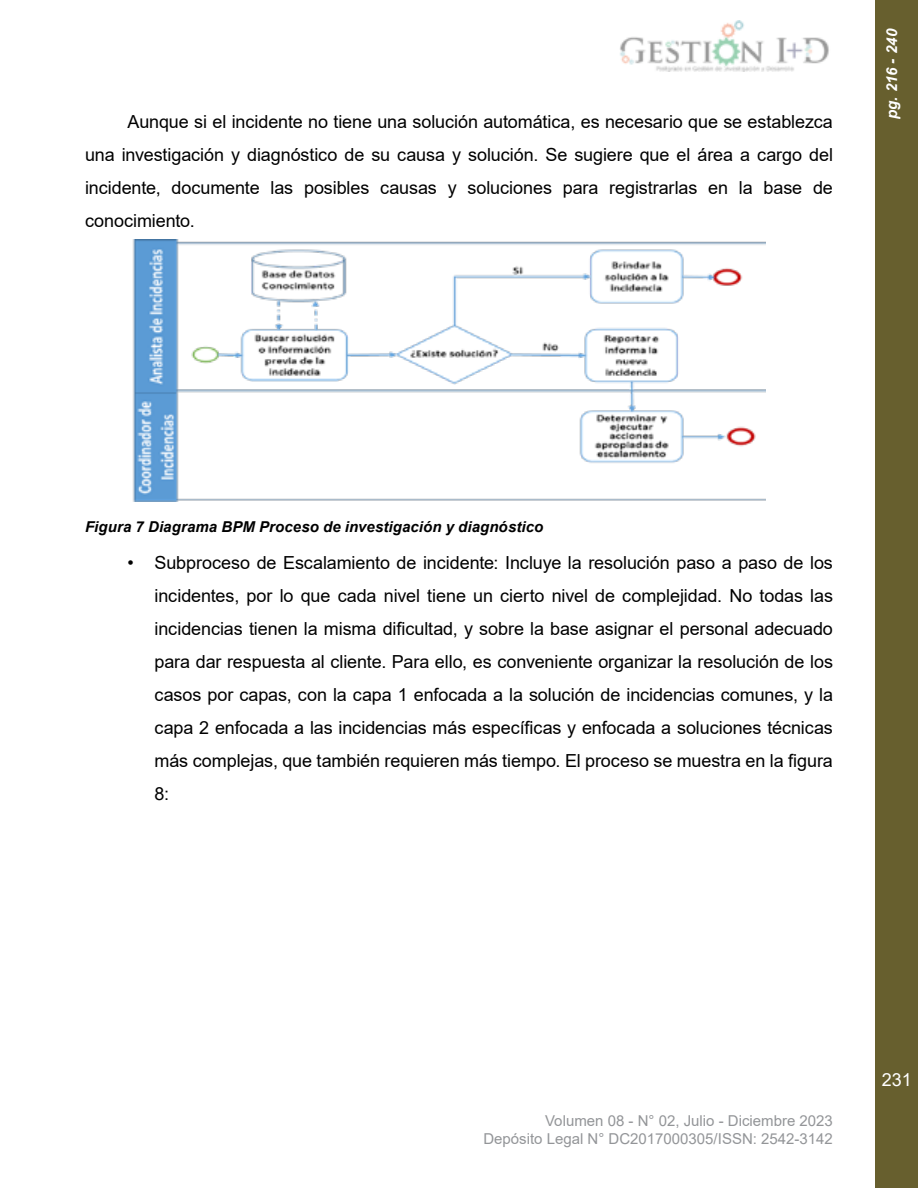
<style>
.page{position:relative;width:918px;height:1188px;background:#fff}
.page>*{position:absolute;margin:0;border:0;box-sizing:border-box;transform-origin:0 0}
.t1{font:18px/33px "Arial";letter-spacing:-.005em;color:#000;text-align:justify}
.t2{font:18px "Arial";color:#fff}
.t3{font:15px/18px "Arial";color:#939598;text-align:right}
.t4{font:italic 700 15px "Arial";letter-spacing:.005em;color:#000}
.t5{font:italic 700 15px "Arial";color:#fff}
</style>
<div class="page">
<div style="left:876px;top:0;width:42px;height:1188px;background:#675f2e"></div>
<img style="left:620px;top:21px;width:209px;height:51px">
<img style="left:132px;top:240px;width:634px;height:261px">
<p class="t1" style="left:85px;top:105px;width:749px;text-indent:43px">Aunque si el incidente no tiene una solución automática, es necesario que se establezca una investigación y diagnóstico de su causa y solución. Se sugiere que el área a cargo del incidente, documente las posibles causas y soluciones para registrarlas en la base de conocimiento.</p>
<p class="t5" style="left:882px;top:119px;width:92px;rotate:-90deg">pg. 216 - 240</p>
<p class="t4" style="left:85px;top:517px;width:460px">Figura 7 Diagrama BPM Proceso de investigación y diagnóstico</p>
<p class="t1" style="left:155px;top:546px;width:680px;text-indent:-27px">• Subproceso de Escalamiento de incidente: Incluye la resolución paso a paso de los incidentes, por lo que cada nivel tiene un cierto nivel de complejidad. No todas las incidencias tienen la misma dificultad, y sobre la base asignar el personal adecuado para dar respuesta al cliente. Para ello, es conveniente organizar la resolución de los casos por capas, con la capa 1 enfocada a la solución de incidencias comunes, y la capa 2 enfocada a las incidencias más específicas y enfocada a soluciones técnicas más complejas, que también requieren más tiempo. El proceso se muestra en la figura 8:</p>
<p class="t3" style="left:483px;top:1112px;width:351px">Volumen 08 - N° 02, Julio - Diciembre 2023<br>Depósito Legal N° DC2017000305/ISSN: 2542-3142</p>
<p class="t2" style="left:882px;top:1068px;width:32px">231</p>
</div>
